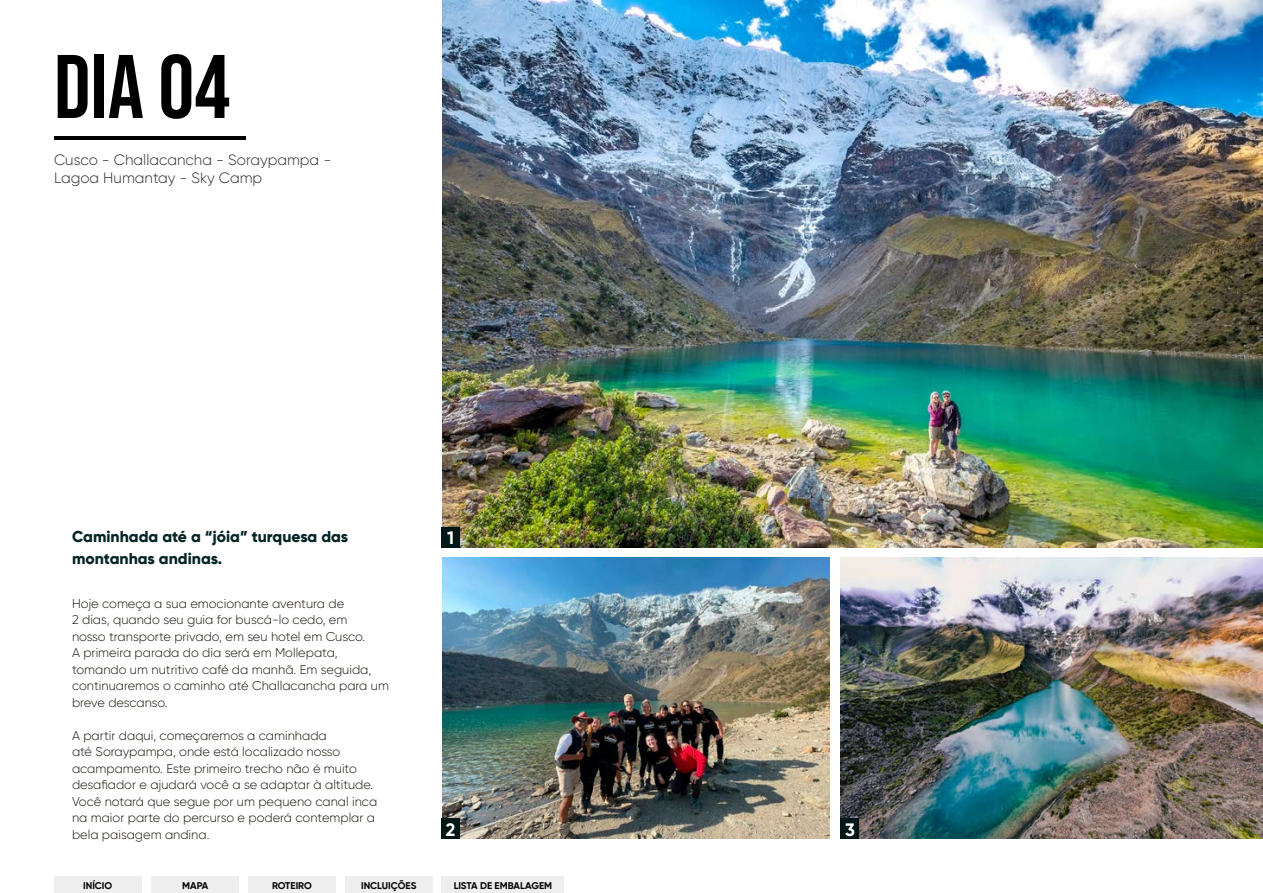
<style>
.page{position:relative;width:1263px;height:893px;background:#fff}
.page>*{position:absolute;margin:0;border:0;box-sizing:border-box;transform-origin:0 0}
.t1{font:90px "Bebas Neue";color:#000}
.t2{font:700 18px "Gilroy";color:#fff}
.t3{font:800 15.75px/22.5px "Gilroy";color:#052424}
.t4{font:300 15px/18px "Gilroy";color:#2f2f2f}
.t5{font:300 12.75px/16.5px "Gilroy";color:#1d160f}
.t6{font:700 9.75px "Gilroy";color:#000}
</style>
<div class="page">
<hr style="left:54px;top:136px;width:192px;height:4px;background:#000">
<img style="left:841px;top:557px;width:422px;height:282px">
<img style="left:442px;top:0;width:821px;height:548px">
<img style="left:442px;top:557px;width:388px;height:282px">
<div style="left:442px;top:527px;width:18px;height:21px;background:#001716"></div>
<div style="left:442px;top:819px;width:18px;height:20px;background:#001716"></div>
<div style="left:841px;top:819px;width:18px;height:20px;background:#001716"></div>
<div style="left:54px;top:877px;width:88px;height:16px;background:#eee"></div>
<div style="left:151px;top:877px;width:88px;height:16px;background:#eee"></div>
<div style="left:248px;top:877px;width:88px;height:16px;background:#eee"></div>
<div style="left:345px;top:877px;width:87px;height:16px;background:#eee"></div>
<div style="left:442px;top:877px;width:122px;height:16px;background:#eee"></div>
<h1 class="t1" style="left:54px;top:36px;width:178px">Dia 04</h1>
<p class="t4" style="left:54px;top:151px;width:279px">Cusco - Challacancha - Soraypampa -<br>Lagoa Humantay - Sky Camp</p>
<p class="t3" style="left:72px;top:525px;width:278px">Caminhada até a “jóia” turquesa das montanhas andinas.</p>
<p class="t5" style="left:72px;top:595px;width:318px">Hoje começa a sua emocionante aventura de<br>2 dias, quando seu guia for buscá-lo cedo, em<br>nosso transporte privado, em seu hotel em Cusco.<br>A primeira parada do dia será em Mollepata, tomando um nutritivo café da manhã. Em seguida, continuaremos o caminho até Challacancha para um breve descanso.</p>
<p class="t5" style="left:72px;top:727px;width:307px">A partir daqui, começaremos a caminhada<br>até Soraypampa, onde está localizado nosso acampamento. Este primeiro trecho não é muito desafiador e ajudará você a se adaptar à altitude.<br>Você notará que segue por um pequeno canal inca na maior parte do percurso e poderá contemplar a bela paisagem andina.</p>
<p class="t6" style="left:83px;top:879px;width:31px">INÍCIO</p>
<p class="t6" style="left:182px;top:879px;width:28px">MAPA</p>
<p class="t6" style="left:272px;top:879px;width:41px">ROTEIRO</p>
<p class="t6" style="left:361px;top:879px;width:57px">INCLUIÇÕES</p>
<p class="t6" style="left:454px;top:879px;width:100px">LISTA DE EMBALAGEM</p>
<h2 class="t2" style="left:447px;top:527px;width:8px">1</h2>
<h2 class="t2" style="left:446px;top:818px;width:11px">2</h2>
<h2 class="t2" style="left:845px;top:818px;width:11px">3</h2>
</div>
